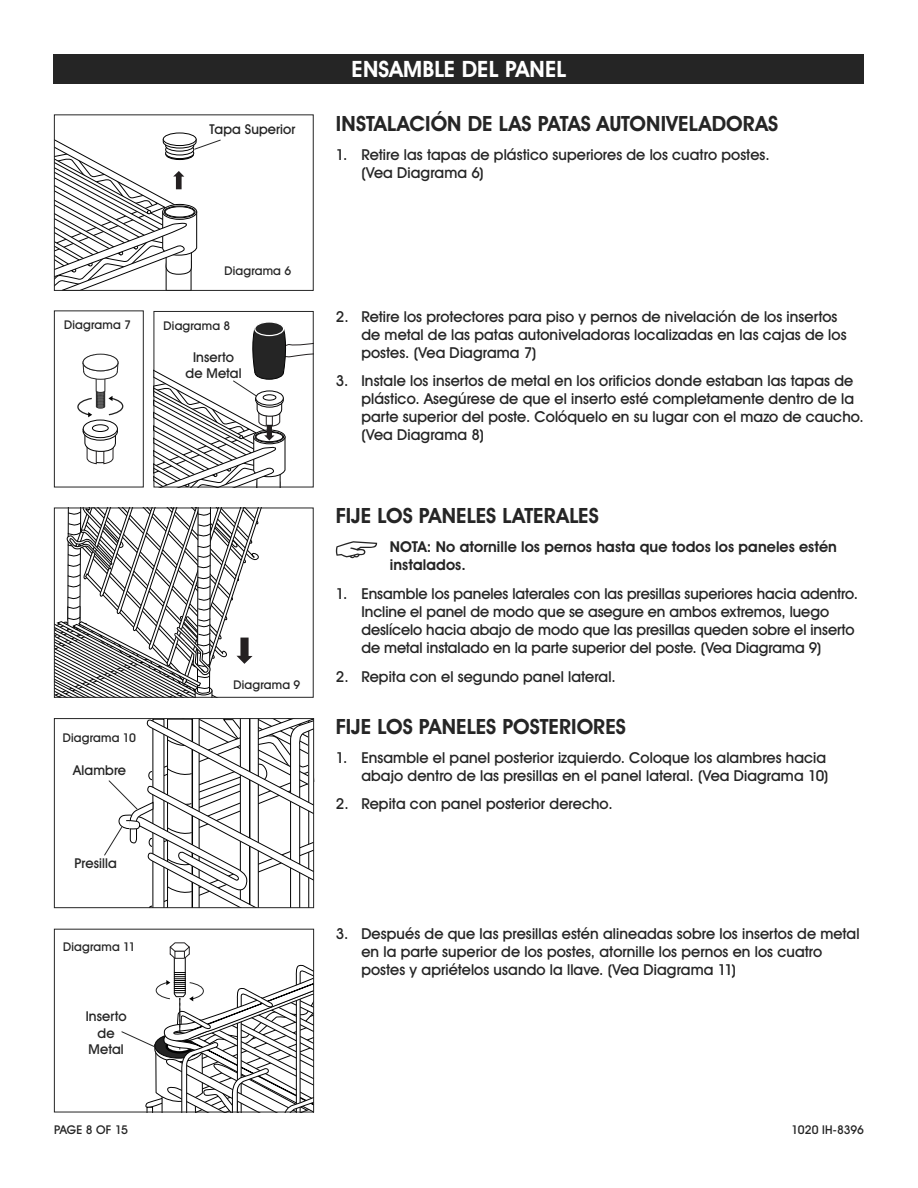
<style>
.page{position:relative;width:918px;height:1188px;background:#fff}
.page>*{position:absolute;margin:0;border:0;box-sizing:border-box;transform-origin:0 0}
.t1{font:700 22.5px "Uline Two Knine";letter-spacing:.01em;color:#fff}
.t2{font:700 21px "Uline Two Knine";letter-spacing:.005em;color:#252525}
.t3{font:15px/18px "Uline Two Knine";letter-spacing:.005em;color:#252525}
.t4{font:700 15px/18px "Uline Two Knine";letter-spacing:.005em;color:#252525}
.t5{font:13.5px/16.2px "Uline Two Knine";letter-spacing:.01em;color:#252525;text-align:center}
.t6{font:12px "Uline Two Knine";letter-spacing:.015em;color:#252525}
.t7{font:12px "Uline Two Knine";letter-spacing:-.01em;color:#252525}
</style>
<div class="page">
<div style="left:54px;top:54px;width:810px;height:30px;background:#252525"></div>
<svg style="left:336px;top:541px;width:41px;height:17px"></svg>
<div style="left:163px;top:133px;width:33px;height:13px;border:1px solid #020202;border-radius:50%"></div>
<div style="left:54px;top:114px;width:260px;height:177px;border:1px solid #252525"></div>
<svg style="left:54px;top:135px;width:167px;height:155px"></svg>
<svg style="left:255px;top:322px;width:29px;height:14px"></svg>
<div style="left:254px;top:321px;width:30px;height:15px;border:1px solid #fff;border-radius:50%"></div>
<svg style="left:154px;top:328px;width:159px;height:159px"></svg>
<svg style="left:77px;top:354px;width:47px;height:110px"></svg>
<div style="left:54px;top:310px;width:90px;height:177px;border:1px solid #252525"></div>
<svg style="left:56px;top:510px;width:205px;height:186px"></svg>
<div style="left:54px;top:508px;width:260px;height:190px;border:1px solid #252525"></div>
<div style="left:234px;top:680px;width:74px;height:13px;background:#fff"></div>
<svg style="left:104px;top:719px;width:210px;height:189px"></svg>
<div style="left:54px;top:929px;width:260px;height:183px;border:1px solid #252525"></div>
<svg style="left:121px;top:942px;width:193px;height:171px"></svg>
<p class="t5" style="left:210px;top:121px;width:87px">Tapa Superior</p>
<p class="t6" style="left:64px;top:318px;width:68px">Diagrama 7</p>
<p class="t6" style="left:224px;top:263px;width:68px">Diagrama 6</p>
<p class="t6" style="left:164px;top:318px;width:68px">Diagrama 8</p>
<p class="t5" style="left:186px;top:349px;width:58px">Inserto de Metal</p>
<p class="t6" style="left:63px;top:730px;width:75px">Diagrama 10</p>
<p class="t5" style="left:73px;top:762px;width:55px">Alambre</p>
<p class="t5" style="left:75px;top:855px;width:44px">Presilla</p>
<p class="t6" style="left:63px;top:939px;width:74px">Diagrama 11</p>
<p class="t5" style="left:86px;top:1008px;width:43px">Inserto de<br>Metal</p>
<p class="t6" style="left:234px;top:678px;width:68px">Diagrama 9</p>
<h1 class="t1" style="left:352px;top:56px;width:216px">ENSAMBLE DEL PANEL</h1>
<h2 class="t2" style="left:336px;top:111px;width:444px">INSTALACIÓN DE LAS PATAS AUTONIVELADORAS</h2>
<p class="t3" style="left:361px;top:145px;width:410px;text-indent:-26px">1. Retire las tapas de plástico superiores de los cuatro postes. (Vea Diagrama 6)</p>
<p class="t3" style="left:361px;top:307px;width:487px;text-indent:-26px">2. Retire los protectores para piso y pernos de nivelación de los insertos de metal de las patas autoniveladoras localizadas en las cajas de los postes. (Vea Diagrama 7)</p>
<p class="t3" style="left:361px;top:372px;width:504px;text-indent:-26px">3. Instale los insertos de metal en los orificios donde estaban las tapas de plástico. Asegúrese de que el inserto esté completamente dentro de la parte superior del poste. Colóquelo en su lugar con el mazo de caucho. (Vea Diagrama 8)</p>
<h2 class="t2" style="left:336px;top:503px;width:265px">FIJE LOS PANELES LATERALES</h2>
<p class="t4" style="left:390px;top:538px;width:449px">NOTA: No atornille los pernos hasta que todos los paneles estén instalados.</p>
<p class="t3" style="left:361px;top:584px;width:498px;text-indent:-26px">1. Ensamble los paneles laterales con las presillas superiores hacia adentro.<br>Incline el panel de modo que se asegure en ambos extremos, luego deslícelo hacia abajo de modo que las presillas queden sobre el inserto de metal instalado en la parte superior del poste. (Vea Diagrama 9)</p>
<p class="t3" style="left:336px;top:667px;width:281px">2. Repita con el segundo panel lateral.</p>
<h2 class="t2" style="left:336px;top:714px;width:292px">FIJE LOS PANELES POSTERIORES</h2>
<p class="t3" style="left:336px;top:748px;width:494px;text-align:right">1. Ensamble el panel posterior izquierdo. Coloque los alambres hacia abajo dentro de las presillas en el panel lateral. (Vea Diagrama 10)</p>
<p class="t3" style="left:336px;top:795px;width:278px">2. Repita con panel posterior derecho.</p>
<p class="t3" style="left:361px;top:925px;width:500px;text-indent:-26px">3. Después de que las presillas estén alineadas sobre los insertos de metal en la parte superior de los postes, atornille los pernos en los cuatro postes y apriételos usando la llave. (Vea Diagrama 11)</p>
<p class="t6" style="left:54px;top:1122px;width:76px">PAGE 8 OF 15</p>
<p class="t7" style="left:792px;top:1122px;width:74px">1020 IH-8396</p>
</div>
